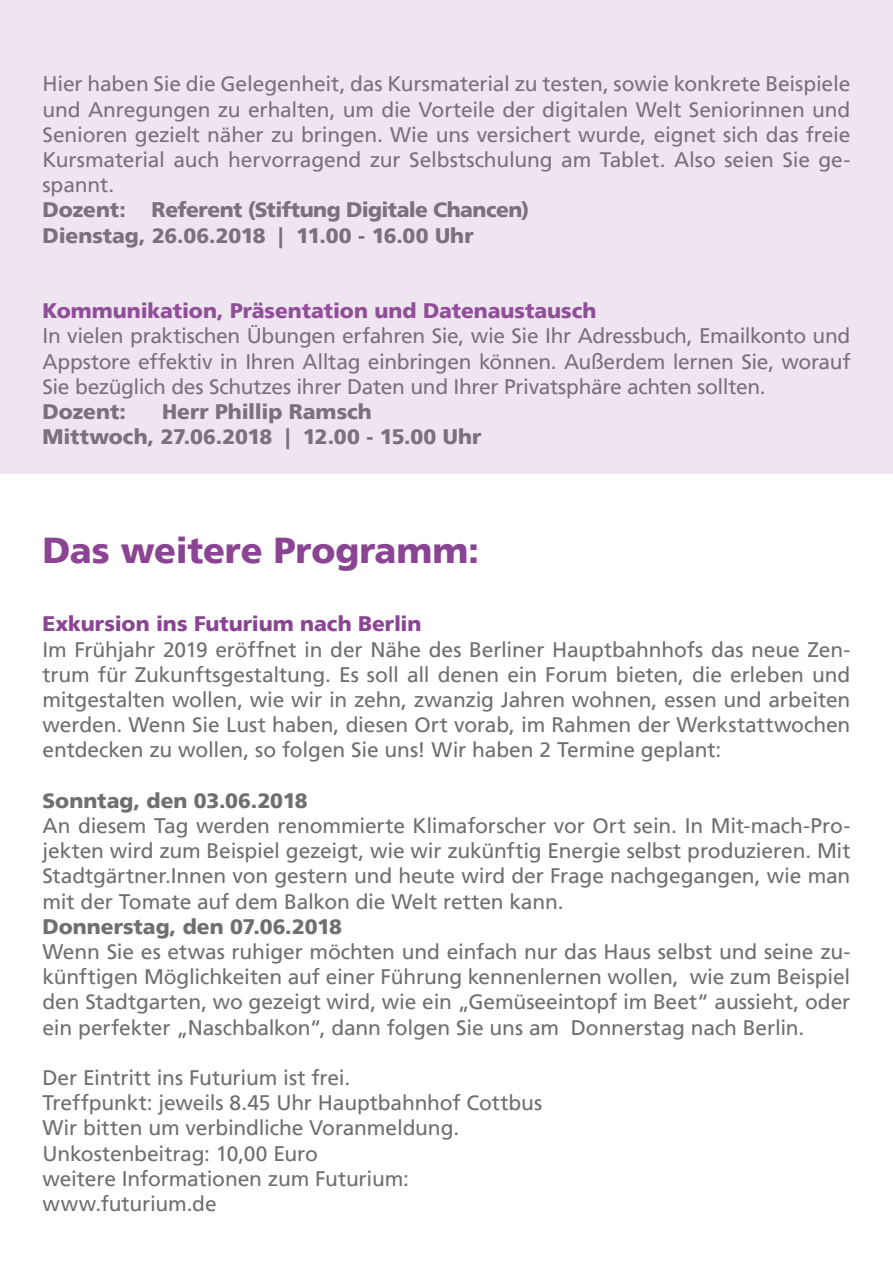
<style>
.page{position:relative;width:893px;height:1263px;background:#fff}
.page>*{position:absolute;margin:0;border:0;box-sizing:border-box;transform-origin:0 0}
.t1{font:900 36px "Frutiger LT";letter-spacing:-.005em;color:#8a4493}
.t2{font:21px/25.2px "Frutiger LT";letter-spacing:-.01em;color:#706f6f;text-align:justify}
.t3{font:900 21px/25.2px "Frutiger LT";letter-spacing:-.005em;color:#706f6f}
.t4{font:900 21px "Frutiger LT";letter-spacing:-.005em;color:#8a4493}
</style>
<div class="page">
<div style="left:0;top:0;width:893px;height:474px;background:#eee5f0"></div>
<p class="t2" style="left:43px;top:72px;width:809px">Hier haben Sie die Gelegenheit, das Kursmaterial zu testen, sowie konkrete Beispiele und Anregungen zu erhalten, um die Vorteile der digitalen Welt Seniorinnen und Senioren gezielt näher zu bringen. Wie uns versichert wurde, eignet sich das freie Kursmaterial auch hervorragend zur Selbstschulung am Tablet. Also seien Sie ge&shy;spannt.</p>
<p class="t3" style="left:43px;top:197px;width:488px">Dozent: Referent (Stiftung Digitale Chancen)<br>Dienstag, 26.06.2018 | 11.00 - 16.00 Uhr</p>
<p class="t4" style="left:43px;top:298px;width:555px">Kommunikation, Präsentation und Datenaustausch</p>
<p class="t2" style="left:43px;top:324px;width:809px">In vielen praktischen Übungen erfahren Sie, wie Sie Ihr Adressbuch, Emailkonto und Appstore effektiv in Ihren Alltag einbringen können. Außerdem lernen Sie, worauf Sie bezüglich des Schutzes ihrer Daten und Ihrer Privatsphäre achten sollten.</p>
<p class="t3" style="left:43px;top:399px;width:85px">Dozent:</p>
<p class="t3" style="left:43px;top:399px;width:440px;text-align:center">Herr Phillip Ramsch<br>Mittwoch, 27.06.2018 | 12.00 - 15.00 Uhr</p>
<h1 class="t1" style="left:43px;top:529px;width:438px">Das weitere Programm:</h1>
<p class="t4" style="left:43px;top:611px;width:380px">Exkursion ins Futurium nach Berlin</p>
<p class="t2" style="left:43px;top:637px;width:809px">Im Frühjahr 2019 eröffnet in der Nähe des Berliner Hauptbahnhofs das neue Zen&shy;trum für Zukunftsgestaltung. Es soll all denen ein Forum bieten, die erleben und mitgestalten wollen, wie wir in zehn, zwanzig Jahren wohnen, essen und arbeiten werden. Wenn Sie Lust haben, diesen Ort vorab, im Rahmen der Werkstattwochen entdecken zu wollen, so folgen Sie uns! Wir haben 2 Termine geplant:</p>
<p class="t3" style="left:43px;top:788px;width:267px">Sonntag, den 03.06.2018</p>
<p class="t2" style="left:43px;top:813px;width:809px">An diesem Tag werden renommierte Klimaforscher vor Ort sein. In Mit-mach-Pro&shy;jekten wird zum Beispiel gezeigt, wie wir zukünftig Energie selbst produzieren. Mit Stadtgärtner.Innen von gestern und heute wird der Frage nachgegangen, wie man mit der Tomate auf dem Balkon die Welt retten kann.</p>
<p class="t3" style="left:43px;top:914px;width:301px">Donnerstag, den 07.06.2018</p>
<p class="t2" style="left:43px;top:939px;width:809px">Wenn Sie es etwas ruhiger möchten und einfach nur das Haus selbst und seine zu&shy;künftigen Möglichkeiten auf einer Führung kennenlernen wollen, wie zum Beispiel den Stadtgarten, wo gezeigt wird, wie ein „Gemüseeintopf im Beet“ aussieht, oder ein perfekter „Naschbalkon“, dann folgen Sie uns am Donnerstag nach Berlin.</p>
<p class="t2" style="left:43px;top:1065px;width:501px;text-align:left">Der Eintritt ins Futurium ist frei.<br>Treffpunkt: jeweils 8.45 Uhr Hauptbahnhof Cottbus Wir bitten um verbindliche Voranmeldung.<br>Unkostenbeitrag: 10,00 Euro<br>weitere Informationen zum Futurium: www.futurium.de</p>
</div>
